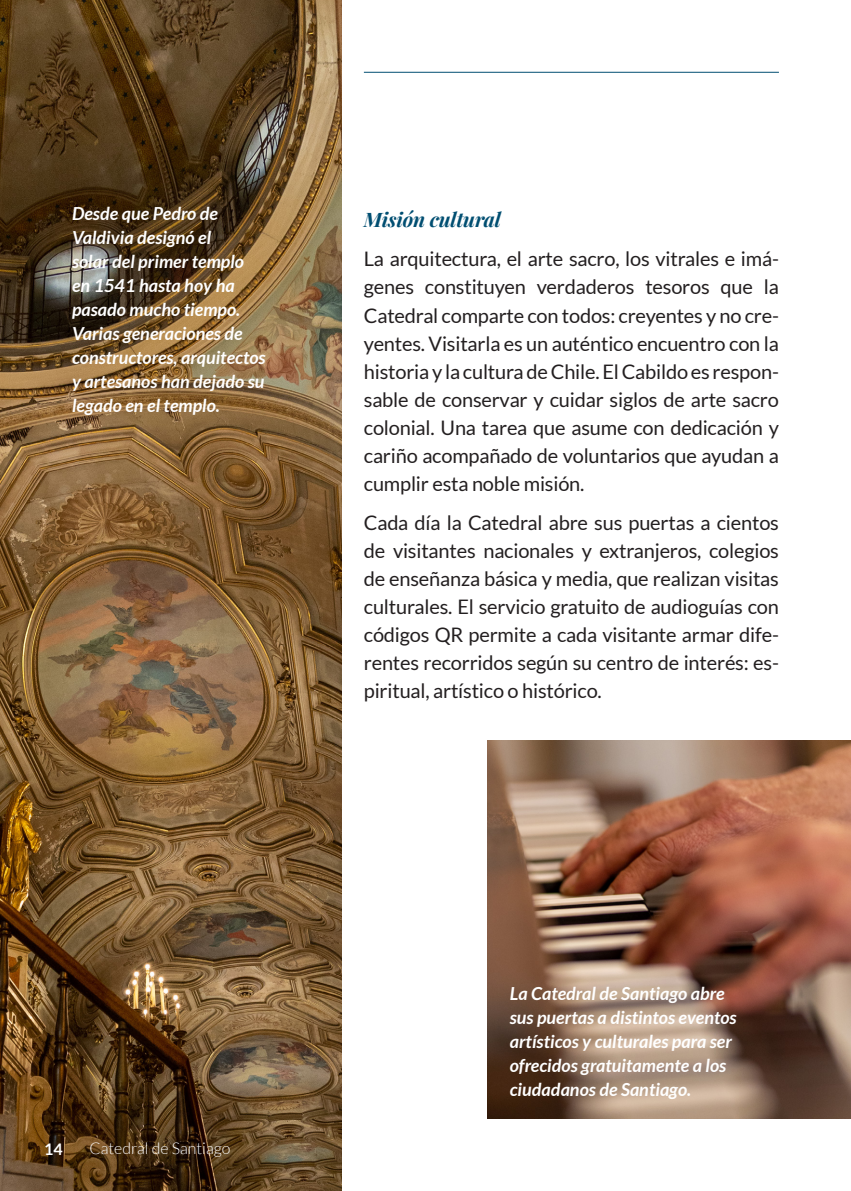
<style>
.page{position:relative;width:851px;height:1191px;background:#fff}
.page>*{position:absolute;margin:0;border:0;box-sizing:border-box;transform-origin:0 0}
.t1{font:20px/28px "Lato";letter-spacing:-.01em;color:#231f20;text-align:justify}
.t2{font:italic 700 20px "Playfair Display";letter-spacing:-.01em;color:#004e71}
.t3{font:italic 700 18px/24px "Lato";color:#fff}
.t4{font:300 16px "Lato";color:#fff}
.t5{font:700 16px "Lato";color:#fff}
</style>
<div class="page">
<img style="left:0;top:0;width:341px;height:1191px">
<img style="left:487px;top:740px;width:363px;height:379px">
<hr style="left:364px;top:72px;width:414px;height:1px;background:#004e71">
<p class="t3" style="left:72px;top:202px;width:195px">Desde que Pedro de<br>Valdivia designó el<br>solar del primer templo en 1541 hasta hoy ha pasado mucho tiempo.<br>Varias generaciones de constructores, arquitectos y artesanos han dejado su legado en el templo.</p>
<p class="t2" style="left:364px;top:206px;width:138px">Misión cultural</p>
<p class="t1" style="left:364px;top:245px;width:416px">La arquitectura, el arte sacro, los vitrales e imá&shy;genes constituyen verdaderos tesoros que la Catedral comparte con todos: creyentes y no cre&shy;yentes. Visitarla es un auténtico encuentro con la historia y la cultura de Chile. El Cabildo es respon&shy;sable de conservar y cuidar siglos de arte sacro colonial. Una tarea que asume con dedicación y cariño acompañado de voluntarios que ayudan a cumplir esta noble misión.</p>
<p class="t1" style="left:364px;top:508px;width:416px">Cada día la Catedral abre sus puertas a cientos de visitantes nacionales y extranjeros, colegios de enseñanza básica y media, que realizan visitas culturales. El servicio gratuito de audioguías con códigos QR permite a cada visitante armar dife&shy;rentes recorridos según su centro de interés: es&shy;piritual, artístico o histórico.</p>
<p class="t5" style="left:44px;top:1139px;width:20px">14</p>
<p class="t4" style="left:89px;top:1140px;width:143px">Catedral de Santiago</p>
<p class="t3" style="left:509px;top:981px;width:228px">La Catedral de Santiago abre sus puertas a distintos eventos artísticos y culturales para ser ofrecidos gratuitamente a los ciudadanos de Santiago.</p>
</div>
